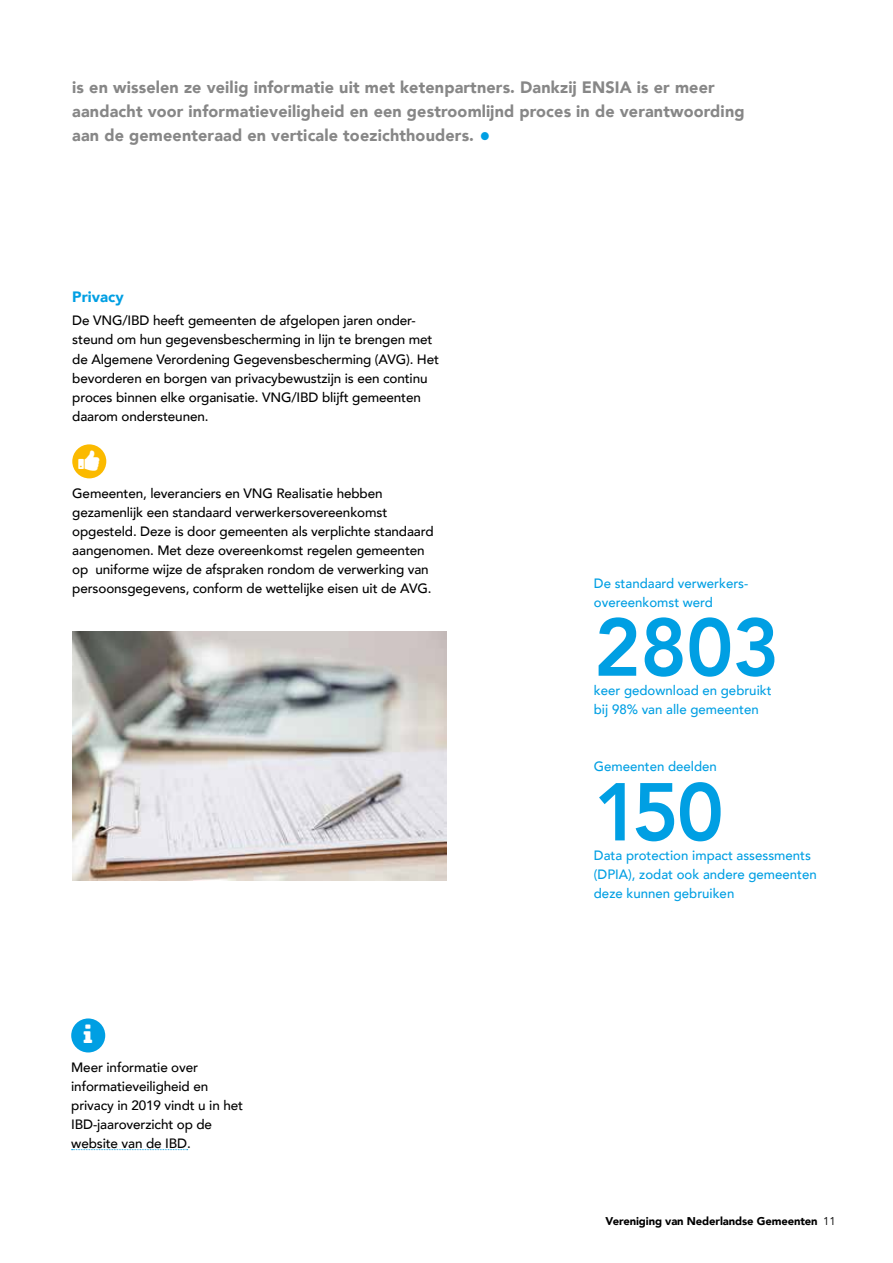
<style>
.page{position:relative;width:893px;height:1263px;background:#fff}
.page>*{position:absolute;margin:0;border:0;box-sizing:border-box;transform-origin:0 0}
.t1{font:800 81px "Avenir";letter-spacing:-.01em;color:#009fe3}
.t2{font:900 22.5px "Avenir";color:#009fe3}
.t3{font:900 16.5px/24px "Avenir";letter-spacing:.01em;color:#878787}
.t4{font:900 15px "Avenir";color:#009fe3}
.t5{font:500 13.5px/19.2px "Avenir";letter-spacing:-.01em;color:#000}
.t6{font:500 13.5px/19.2px "Avenir";color:#009fe3}
.t7{font:900 11.25px "Avenir";letter-spacing:-.01em;color:#000}
.s1{font-weight:400}
</style>
<div class="page">
<div style="left:72px;top:444px;width:34px;height:34px;background:#fbba00;border-radius:50%"></div>
<svg style="left:72px;top:1149px;width:116px;height:1px"></svg>
<div style="left:71px;top:1018px;width:34px;height:34px;background:#009fe3;border-radius:50%"></div>
<img style="left:72px;top:631px;width:374px;height:250px">
<p class="t3" style="left:72px;top:75px;width:674px">is en wisselen ze veilig informatie uit met ketenpartners. Dankzij ENSIA is er meer aandacht voor informatieveiligheid en een gestroomlijnd proces in de verantwoording aan de gemeenteraad en verticale toezichthouders.</p>
<h2 class="t2" style="left:480px;top:117px;width:13px">•</h2>
<p class="t4" style="left:72px;top:284px;width:53px">Privacy</p>
<p class="t5" style="left:72px;top:310px;width:368px">De VNG/IBD heeft gemeenten de afgelopen jaren onder&shy;steund om hun gegevensbescherming in lijn te brengen met de Algemene Verordening Gegevensbescherming (AVG). Het bevorderen en borgen van privacybewustzijn is een continu proces binnen elke organisatie. VNG/IBD blijft gemeenten daarom ondersteunen.</p>
<p class="t5" style="left:72px;top:482px;width:363px">Gemeenten, leveranciers en VNG Realisatie hebben gezamenlijk een standaard verwerkersovereenkomst opgesteld. Deze is door gemeenten als verplichte standaard aangenomen. Met deze overeenkomst regelen gemeenten op uniforme wijze de afspraken rondom de verwerking van persoonsgegevens, conform de wettelijke eisen uit de AVG.</p>
<p class="t5" style="left:71px;top:1056px;width:173px">Meer informatie over informatieveiligheid en privacy in 2019 vindt u in het<br>IBD-jaaroverzicht op de website van de IBD.</p>
<p class="t6" style="left:594px;top:572px;width:155px">De standaard verwerkers&shy;overeenkomst werd</p>
<h1 class="t1" style="left:594px;top:584px;width:187px">2803</h1>
<p class="t6" style="left:594px;top:680px;width:179px">keer gedownload en gebruikt bij 98% van alle gemeenten</p>
<p class="t6" style="left:594px;top:756px;width:125px">Gemeenten deelden</p>
<h1 class="t1" style="left:594px;top:749px;width:131px">150</h1>
<p class="t6" style="left:594px;top:844px;width:224px">Data protection impact assessments (DPIA), zodat ook andere gemeenten deze kunnen gebruiken</p>
<p class="t7" style="left:606px;top:1211px;width:231px">Vereniging van Nederlandse Gemeenten <span class="s1">11</span></p>
</div>
